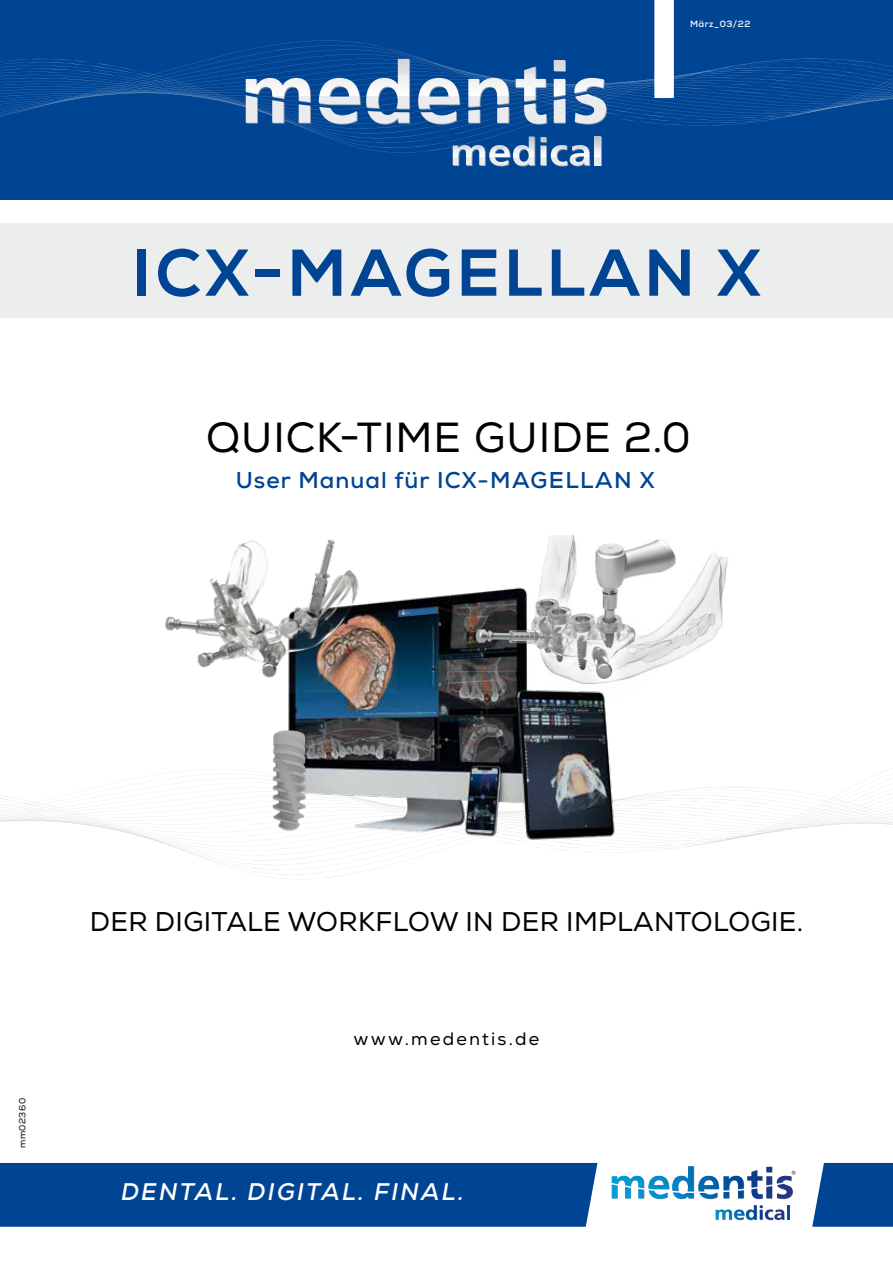
<style>
.page{position:relative;width:893px;height:1263px;background:#fff}
.page>*{position:absolute;margin:0;border:0;box-sizing:border-box;transform-origin:0 0}
.t1{font:66px "Nexa X Bold";letter-spacing:.055em;color:#004494}
.t2{font:42px "Nexa";letter-spacing:.025em;color:#000}
.t3{font:27px "Nexa";letter-spacing:.015em;color:#000}
.t4{font:italic 700 24px "Nexa";letter-spacing:.095em;color:#fff}
.t5{font:700 22.8px "Nexa";letter-spacing:.05em;color:#004494}
.t6{font:18px "Nexa";letter-spacing:.12em;color:#000}
.t7{font:700 9px "Nexa";letter-spacing:.05em;color:#fff}
.t8{font:9px "Nexa";letter-spacing:.05em;color:#000}
</style>
<div class="page">
<svg style="left:0;top:768px;width:893px;height:103px"></svg>
<img style="left:256px;top:597px;width:405px;height:270px">
<img style="left:165px;top:539px;width:232px;height:154px">
<img style="left:429px;top:535px;width:299px;height:170px">
<img style="left:257px;top:728px;width:61px;height:105px">
<div style="left:0;top:0;width:893px;height:200px;background:#004494"></div>
<svg style="left:35px;top:40px;width:794px;height:104px"></svg>
<svg style="left:0;top:59px;width:893px;height:66px"></svg>
<svg style="left:453px;top:136px;width:137px;height:31px"></svg>
<div style="left:596px;top:137px;width:5px;height:29px;background:#eaebee"></div>
<svg style="left:595px;top:136px;width:6px;height:29px"></svg>
<div style="left:654px;top:0;width:20px;height:98px;background:#fff"></div>
<div style="left:0;top:224px;width:893px;height:94px;background:#eceded"></div>
<div style="left:0;top:1163px;width:597px;height:64px;background:#004494"></div>
<svg style="left:812px;top:1163px;width:81px;height:64px;background:#14529c"></svg>
<svg style="left:716px;top:1205px;width:74px;height:15px"></svg>
<svg style="left:612px;top:1166px;width:183px;height:33px"></svg>
<p class="t7" style="left:690px;top:18px;width:62px">März_03/22</p>
<h1 class="t1" style="left:132px;top:232px;width:630px">ICX-MAGELLAN X</h1>
<h2 class="t2" style="left:206px;top:412px;width:486px">QUICK-TIME GUIDE 2.0</h2>
<p class="t5" style="left:236px;top:465px;width:420px">User Manual für ICX-MAGELLAN X</p>
<p class="t8" style="left:17px;top:1148px;width:52px;rotate:-90deg">mm02360</p>
<p class="t3" style="left:90px;top:905px;width:715px">DER DIGITALE WORKFLOW IN DER IMPLANTOLOGIE.</p>
<p class="t6" style="left:354px;top:1028px;width:187px">www.medentis.de</p>
<p class="t4" style="left:121px;top:1176px;width:344px">DENTAL. DIGITAL. FINAL.</p>
</div>
